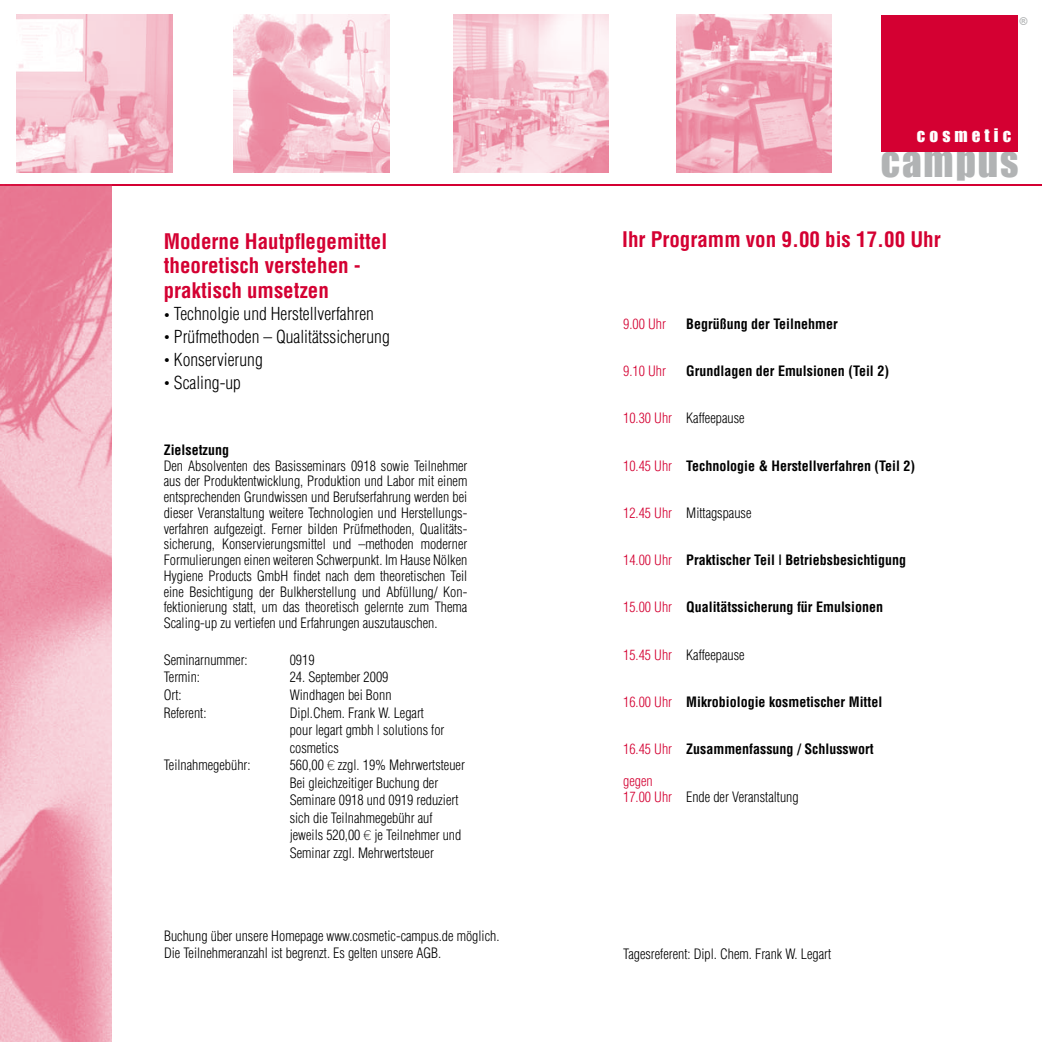
<style>
.page{position:relative;width:1042px;height:1042px;background:#fff}
.page>*{position:absolute;margin:0;border:0;box-sizing:border-box;transform-origin:0 0}
.t1{font:39.02px "Impact";letter-spacing:.05em;color:#b1b3b4}
.t2{font:700 condensed 21px/24.5px "Helvetica";color:#d40032}
.t3{font:300 condensed 17.5px "Helvetica";color:#000}
.t4{font:17.15px "Impact";letter-spacing:.235em;color:#fff}
.t5{font:300 condensed 14px/15.8px "Helvetica";color:#000}
.t6{font:700 condensed 14px "Helvetica";color:#000}
.t7{font:300 condensed 14px "Helvetica";color:#d40032}
.t8{font:10.5px "Impact";color:#b1b3b4}
.s1{font-size:10.5px}
.s2{font-family:"Helvetica Neue LT";font-weight:100;font-stretch:normal}
.s3{color:#d40032}
.s4{font-weight:300;color:#d40032}
</style>
<div class="page">
<div style="left:882px;top:15px;width:136px;height:137px;background:#d40032"></div>
<hr style="left:0;top:184px;width:1042px;height:2px;background:#d40032">
<img style="left:0;top:185px;width:111px;height:857px">
<img style="left:17px;top:15px;width:156px;height:157px">
<img style="left:453px;top:15px;width:156px;height:157px">
<img style="left:233px;top:15px;width:156px;height:157px">
<img style="left:676px;top:15px;width:156px;height:157px">
<h2 class="t2" style="left:164px;top:229px;width:225px">Moderne Hautpflegemittel theoretisch verstehen - praktisch umsetzen</h2>
<p class="t3" style="left:164px;top:304px;width:212px"><span class="s1">•</span> Technolgie und Herstellverfahren</p>
<p class="t3" style="left:164px;top:327px;width:228px"><span class="s1">•</span> Prüfmethoden – Qualitätssicherung</p>
<p class="t3" style="left:164px;top:349px;width:101px"><span class="s1">•</span> Konservierung</p>
<p class="t3" style="left:164px;top:372px;width:79px"><span class="s1">•</span> Scaling-up</p>
<p class="t6" style="left:164px;top:441px;width:67px">Zielsetzung</p>
<p class="t5" style="left:164px;top:458px;width:305px;text-align:justify">Den Absolventen des Basisseminars 0918 sowie Teilnehmer aus der Produktentwicklung, Produktion und Labor mit einem entsprechenden Grundwissen und Berufserfahrung werden bei dieser Veranstaltung weitere Technologien und Herstellungs&shy;verfahren aufgezeigt. Ferner bilden Prüfmethoden, Qualitäts&shy;sicherung, Konservierungsmittel und –methoden moderner Formulierungen einen weiteren Schwerpunkt. Im Hause Nölken Hygiene Products GmbH findet nach dem theoretischen Teil eine Besichtigung der Bulkherstellung und Abfüllung/ Kon&shy;fektionierung statt, um das theoretisch gelernte zum Thema Scaling-up zu vertiefen und Erfahrungen auszutauschen.</p>
<p class="t5" style="left:164px;top:652px;width:85px">Seminarnummer:</p>
<p class="t5" style="left:290px;top:652px;width:26px">0919</p>
<p class="t5" style="left:164px;top:669px;width:38px">Termin:</p>
<p class="t5" style="left:290px;top:669px;width:100px">24. September 2009</p>
<p class="t5" style="left:164px;top:687px;width:19px">Ort:</p>
<p class="t5" style="left:290px;top:687px;width:103px">Windhagen bei Bonn</p>
<p class="t5" style="left:164px;top:704px;width:44px">Referent:</p>
<p class="t5" style="left:290px;top:703px;width:156px;line-height:17.5px">Dipl.Chem. Frank W. Legart pour legart gmbh | solutions for cosmetics</p>
<p class="t5" style="left:164px;top:757px;width:88px">Teilnahmegebühr:</p>
<p class="t5" style="left:290px;top:756px;width:177px;line-height:17.5px">560,00 <span class="s2">€</span> zzgl. 19% Mehrwertsteuer<br>Bei gleichzeitiger Buchung der<br>Seminare 0918 und 0919 reduziert sich die Teilnahmegebühr auf jeweils 520,00 <span class="s2">€</span> je Teilnehmer und<br>Seminar zzgl. Mehrwertsteuer</p>
<p class="t5" style="left:164px;top:927px;width:337px;line-height:17.5px">Buchung über unsere Homepage www.cosmetic-campus.de möglich.<br>Die Teilnehmeranzahl ist begrenzt. Es gelten unsere AGB.</p>
<p class="t8" style="left:1019px;top:14px;width:10px">®</p>
<p class="t4" style="left:917px;top:125px;width:96px">COSMETIC</p>
<h1 class="t1" style="left:881px;top:137px;width:139px">CAMPUS</h1>
<h2 class="t2" style="left:622px;top:227px;width:320px">Ihr Programm von 9.00 bis 17.00 Uhr</h2>
<p class="t7" style="left:623px;top:316px;width:44px">9.00 Uhr</p>
<p class="t6" style="left:686px;top:315px;width:153px">Begrüßung der Teilnehmer</p>
<p class="t7" style="left:623px;top:363px;width:44px">9.10 Uhr</p>
<p class="t6" style="left:686px;top:362px;width:204px">Grundlagen der Emulsionen (Teil 2)</p>
<p class="t5" style="left:623px;top:410px;width:123px"><span class="s3">10.30 Uhr</span> Kaffeepause</p>
<p class="t6" style="left:623px;top:457px;width:293px"><span class="s4">10.45 Uhr</span> Technologie &amp; Herstellverfahren (Teil 2)</p>
<p class="t5" style="left:623px;top:505px;width:130px"><span class="s3">12.45 Uhr</span> Mittagspause</p>
<p class="t6" style="left:623px;top:551px;width:284px"><span class="s4">14.00 Uhr</span> Praktischer Teil | Betriebsbesichtigung</p>
<p class="t6" style="left:623px;top:599px;width:261px"><span class="s4">15.00 Uhr</span> Qualitätssicherung für Emulsionen</p>
<p class="t5" style="left:623px;top:647px;width:123px"><span class="s3">15.45 Uhr</span> Kaffeepause</p>
<p class="t6" style="left:623px;top:693px;width:260px"><span class="s4">16.00 Uhr</span> Mikrobiologie kosmetischer Mittel</p>
<p class="t6" style="left:623px;top:740px;width:252px"><span class="s4">16.45 Uhr</span> Zusammenfassung / Schlusswort</p>
<p class="t5" style="left:623px;top:773px;width:177px"><span class="s3">gegen<br>17.00 Uhr</span> Ende der Veranstaltung</p>
<p class="t5" style="left:623px;top:946px;width:209px">Tagesreferent: Dipl. Chem. Frank W. Legart</p>
</div>
